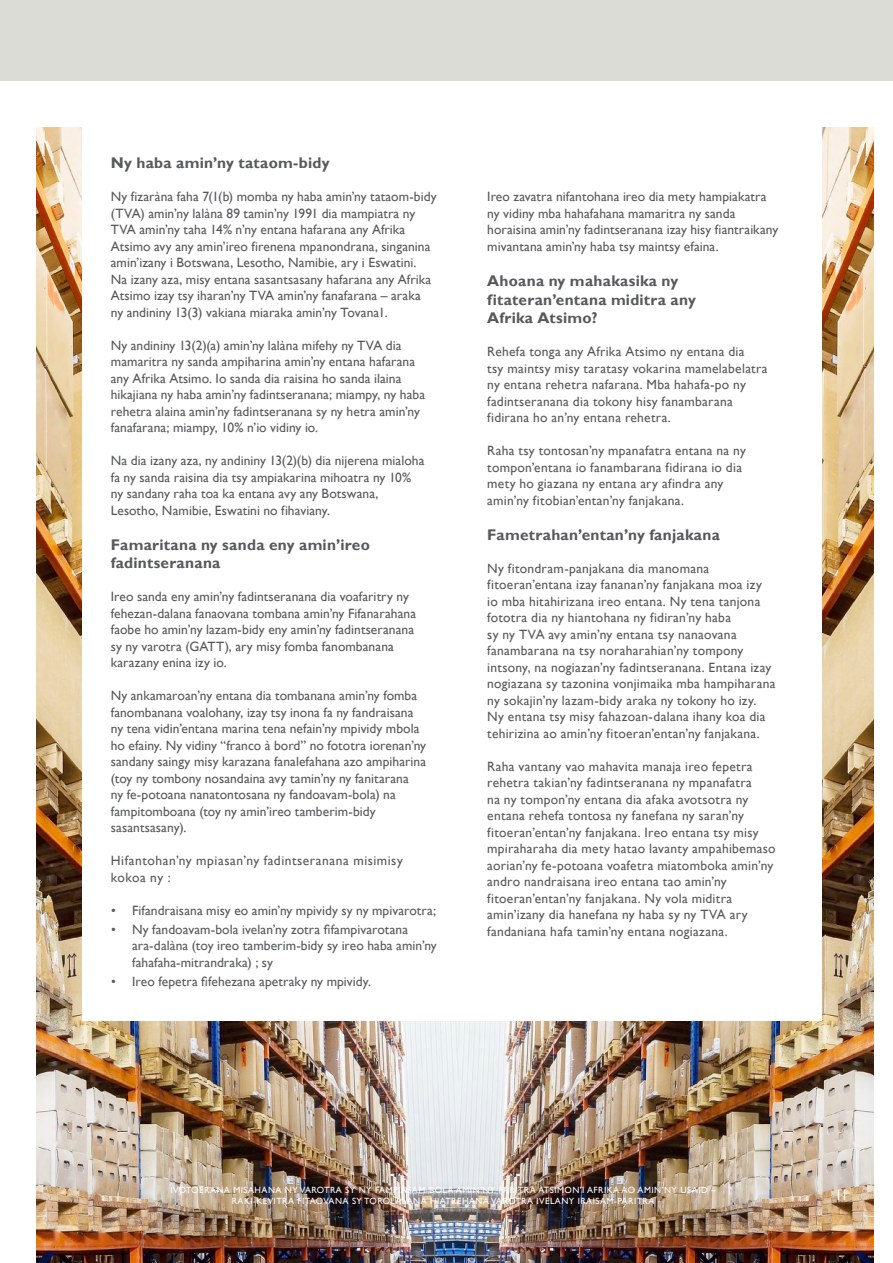
<style>
.page{position:relative;width:893px;height:1263px;background:#fff}
.page>*{position:absolute;margin:0;border:0;box-sizing:border-box;transform-origin:0 0}
.t1{font:700 15.45px/18.6px "Gill Sans";letter-spacing:.015em;color:#58595b}
.t2{font:15px "Gill Sans";color:#fff}
.t3{font:13.5px/16.5px "Gill Sans";letter-spacing:.01em;color:#58595b}
.t4{font:13.5px/16.5px "Gill Sans";letter-spacing:.04em;color:#58595b}
.t5{font:9px/10.8px "Gill Sans";letter-spacing:.05em;color:#fff;text-align:center}
</style>
<div class="page">
<img style="left:36px;top:128px;width:838px;height:1135px">
<div style="left:82px;top:117px;width:740px;height:903px;background:#fff"></div>
<div style="left:0;top:0;width:893px;height:80px;background:#dcdcd6"></div>
<p class="t1" style="left:111px;top:154px;width:220px">Ny haba amin’ny tataom-bidy</p>
<p class="t3" style="left:111px;top:189px;width:327px">Ny fizaràna faha 7(1(b) momba ny haba amin’ny tataom-bidy (TVA) amin’ny lalàna 89 tamin’ny 1991 dia mampiatra ny TVA amin’ny taha 14% n’ny entana hafarana any Afrika Atsimo avy any amin’ireo firenena mpanondrana, singanina amin’izany i Botswana, Lesotho, Namibie, ary i Eswatini.<br>Na izany aza, misy entana sasantsasany hafarana any Afrika Atsimo izay tsy iharan’ny TVA amin’ny fanafarana – araka ny andininy 13(3) vakiana miaraka amin’ny Tovana1.</p>
<p class="t3" style="left:111px;top:337px;width:316px">Ny andininy 13(2)(a) amin’ny lalàna mifehy ny TVA dia mamaritra ny sanda ampiharina amin’ny entana hafarana any Afrika Atsimo. Io sanda dia raisina ho sanda ilaina hikajiana ny haba amin’ny fadintseranana; miampy, ny haba rehetra alaina amin’ny fadintseranana sy ny hetra amin’ny fanafarana; miampy, 10% n’io vidiny io.</p>
<p class="t3" style="left:111px;top:453px;width:315px">Na dia izany aza, ny andininy 13(2)(b) dia nijerena mialoha fa ny sanda raisina dia tsy ampiakarina mihoatra ny 10% ny sandany raha toa ka entana avy any Botswana, Lesotho, Namibie, Eswatini no fihaviany.</p>
<p class="t1" style="left:111px;top:535px;width:261px">Famaritana ny sanda eny amin’ireo fadintseranana</p>
<p class="t3" style="left:111px;top:589px;width:307px">Ireo sanda eny amin’ny fadintseranana dia voafaritry ny fehezan-dalana fanaovana tombana amin’ny Fifanarahana faobe ho amin’ny lazam-bidy eny amin’ny fadintseranana sy ny varotra (GATT), ary misy fomba fanombanana karazany enina izy io.</p>
<p class="t3" style="left:111px;top:688px;width:317px">Ny ankamaroan’ny entana dia tombanana amin’ny fomba fanombanana voalohany, izay tsy inona fa ny fandraisana ny tena vidin’entana marina tena nefain’ny mpividy mbola ho efainy. Ny vidiny “franco à bord” no fototra iorenan’ny sandany saingy misy karazana fanalefahana azo ampiharina (toy ny tombony nosandaina avy tamin’ny ny fanitarana<br>ny fe-potoana nanatontosana ny fandoavam-bola) na fampitomboana (toy ny amin’ireo tamberim-bidy sasantsasany).</p>
<p class="t4" style="left:111px;top:853px;width:294px">Hifantohan’ny mpiasan’ny fadintseranana misimisy kokoa ny :</p>
<p class="t3" style="left:111px;top:902px;width:327px">• Fifandraisana misy eo amin’ny mpividy sy ny mpivarotra;</p>
<p class="t3" style="left:132px;top:921px;width:306px;text-indent:-21px">• Ny fandoavam-bola ivelan’ny zotra fifampivarotana ara-dalàna (toy ireo tamberim-bidy sy ireo haba amin’ny fahafaha-mitrandraka) ; sy</p>
<p class="t3" style="left:111px;top:973px;width:262px">• Ireo fepetra fifehezana apetraky ny mpividy.</p>
<p class="t3" style="left:487px;top:189px;width:293px">Ireo zavatra nifantohana ireo dia mety hampiakatra ny vidiny mba hahafahana mamaritra ny sanda horaisina amin’ny fadintseranana izay hisy fiantraikany mivantana amin’ny haba tsy maintsy efaina.</p>
<p class="t1" style="left:487px;top:271px;width:210px">Ahoana ny mahakasika ny fitateran’entana miditra any<br>Afrika Atsimo?</p>
<p class="t3" style="left:487px;top:343px;width:282px">Rehefa tonga any Afrika Atsimo ny entana dia<br>tsy maintsy misy taratasy vokarina mamelabelatra ny entana rehetra nafarana. Mba hahafa-po ny fadintseranana dia tokony hisy fanambarana fidirana ho an’ny entana rehetra.</p>
<p class="t3" style="left:487px;top:442px;width:260px">Raha tsy tontosan’ny mpanafatra entana na ny tompon’entana io fanambarana fidirana io dia mety ho giazana ny entana ary afindra any amin’ny fitobian’entan’ny fanjakana.</p>
<p class="t1" style="left:487px;top:525px;width:234px">Fametrahan’entan’ny fanjakana</p>
<p class="t3" style="left:487px;top:560px;width:290px">Ny fitondram-panjakana dia manomana fitoeran’entana izay fananan’ny fanjakana moa izy io mba hitahirizana ireo entana. Ny tena tanjona fototra dia ny hiantohana ny fidiran’ny haba<br>sy ny TVA avy amin’ny entana tsy nanaovana fanambarana na tsy noraharahian’ny tompony intsony, na nogiazan’ny fadintseranana. Entana izay nogiazana sy tazonina vonjimaika mba hampiharana ny sokajin’ny lazam-bidy araka ny tokony ho izy.<br>Ny entana tsy misy fahazoan-dalana ihany koa dia tehirizina ao amin’ny fitoeran’entan’ny fanjakana.</p>
<p class="t3" style="left:487px;top:758px;width:290px">Raha vantany vao mahavita manaja ireo fepetra rehetra takian’ny fadintseranana ny mpanafatra<br>na ny tompon’ny entana dia afaka avotsotra ny entana rehefa tontosa ny fanefana ny saran’ny fitoeran’entan’ny fanjakana. Ireo entana tsy misy mpiraharaha dia mety hatao lavanty ampahibemaso aorian’ny fe-potoana voafetra miatomboka amin’ny andro nandraisana ireo entana tao amin’ny fitoeran’entan’ny fanjakana. Ny vola miditra amin’izany dia hanefana ny haba sy ny TVA ary fandaniana hafa tamin’ny entana nogiazana.</p>
<p class="t5" style="left:171px;top:1185px;width:547px">IVOTOERANA MISAHANA NY VAROTRA SY NY FAMPIASAM-BOLA AMIN’NY FARITRA ATSIMON’I AFRIKA AO AMIN’NY USAID –<br>RAKI-KEVITRA FITAOVANA SY TOROLALANA HIATREHANA VAROTRA IVELANY IRAISAM-PARITRA</p>
<p class="t2" style="left:835px;top:1186px;width:15px">11</p>
</div>
